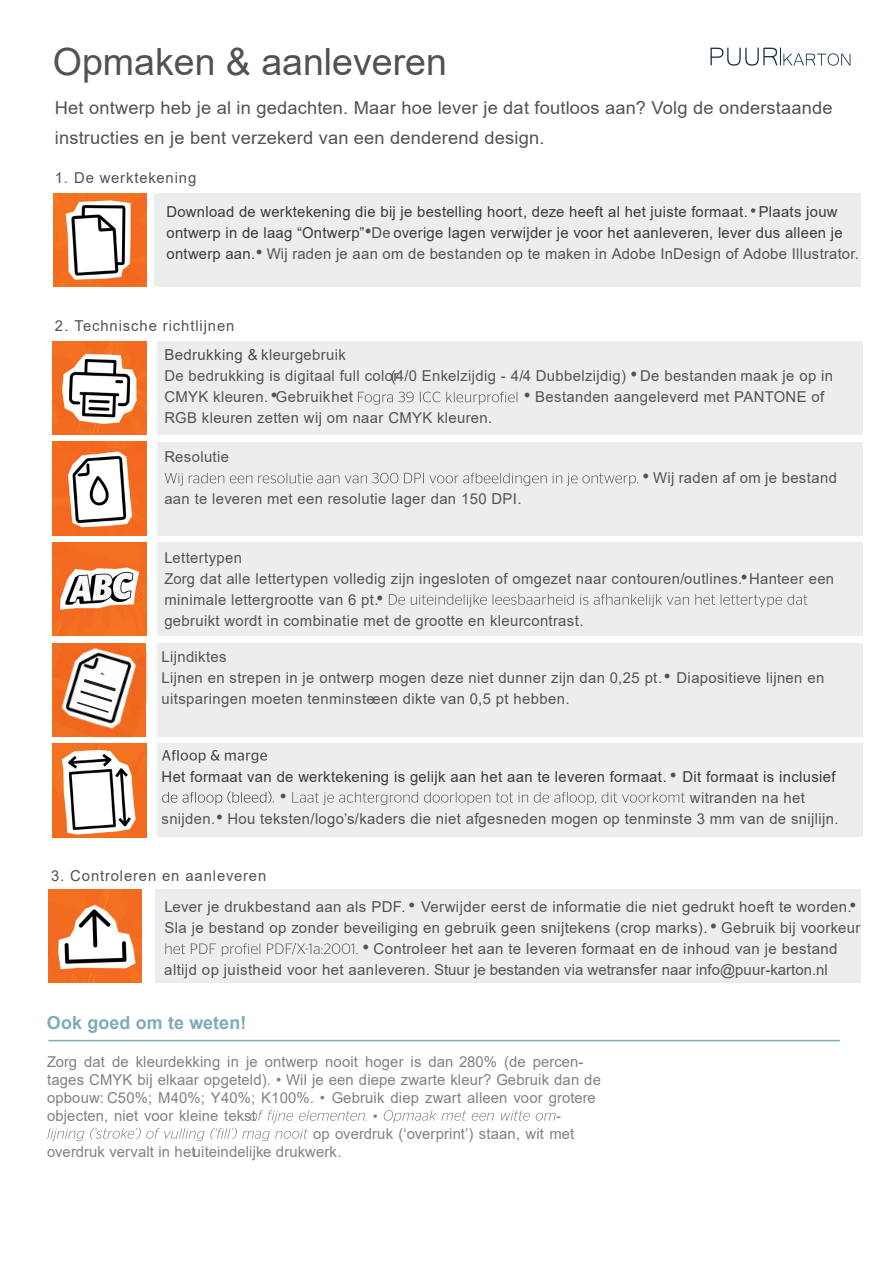
<style>
.page{position:relative;width:893px;height:1263px;background:#fff}
.page>*{position:absolute;margin:0;border:0;box-sizing:border-box;transform-origin:0 0}
.t1{font:37.5px "Arial";color:#505355}
.t2{font:19.5px "Arial";color:#515455}
.t3{font:700 18px "Arial";letter-spacing:.01em;color:#7badb6}
.t4{font:17.85px/30px "Arial";letter-spacing:.01em;color:#505355}
.t5{font:15px/21px "Arial";letter-spacing:.025em;color:#515455}
.t6{font:15px/21px "Arial";letter-spacing:.025em;color:#505355}
.t7{font:15px/21px "Arial";letter-spacing:.02em;color:#363b3d}
.t8{font:15px/18px "Arial";letter-spacing:.01em;color:#7e8182}
.t9{font:15px "Arial";letter-spacing:.06em;color:#505355}
.s1{font-size:18px;color:#515455}
.s2{font-size:19.5px;color:#515455}
.s3{color:#515455}
.s4{color:#4b4c4d}
.s5{color:#505355}
.s6{font-size:19.5px}
</style>
<div class="page">
<div style="left:157px;top:743px;width:706px;height:94px;background:#ecedec"></div>
<div style="left:157px;top:341px;width:706px;height:94px;background:#ecedec"></div>
<div style="left:157px;top:442px;width:706px;height:93px;background:#ecedec"></div>
<div style="left:157px;top:542px;width:706px;height:94px;background:#ecedec"></div>
<div style="left:157px;top:643px;width:706px;height:93px;background:#ecedec"></div>
<div style="left:154px;top:193px;width:707px;height:94px;background:#ecedec"></div>
<img style="left:48px;top:889px;width:94px;height:93px">
<img style="left:53px;top:193px;width:94px;height:94px">
<svg style="left:165px;top:473px;width:473px;height:13px"></svg>
<svg style="left:389px;top:594px;width:418px;height:13px"></svg>
<svg style="left:162px;top:750px;width:105px;height:13px"></svg>
<svg style="left:162px;top:791px;width:112px;height:14px"></svg>
<svg style="left:292px;top:792px;width:393px;height:13px"></svg>
<div style="left:155px;top:889px;width:706px;height:93px;background:#ecedec"></div>
<svg style="left:165px;top:943px;width:192px;height:13px"></svg>
<img style="left:53px;top:643px;width:93px;height:94px">
<img style="left:53px;top:542px;width:93px;height:94px">
<img style="left:53px;top:341px;width:93px;height:94px">
<img style="left:53px;top:744px;width:93px;height:93px">
<img style="left:53px;top:442px;width:93px;height:93px">
<div style="left:77px;top:673px;width:36px;height:39px;background:#fff;border-radius:50%"></div>
<svg style="left:75px;top:677px;width:44px;height:37px"></svg>
<svg style="left:47px;top:1110px;width:509px;height:31px"></svg>
<hr style="left:48px;top:1040px;width:792px;height:1px;background:#7badb6">
<svg style="left:358px;top:392px;width:159px;height:13px"></svg>
<svg style="left:710px;top:48px;width:140px;height:18px"></svg>
<h1 class="t1" style="left:53px;top:36px;width:395px">Opmaken &amp; aanleveren</h1>
<p class="t4" style="left:55px;top:93px;width:779px">Het ontwerp heb je al in gedachten. Maar hoe lever je dat foutloos aan? Volg de onderstaande instructies en je bent verzekerd van een denderend design.</p>
<p class="t9" style="left:55px;top:168px;width:143px">1. De werktekening</p>
<p class="t7" style="left:166px;top:201px;width:694px">Download de werktekening die bij je bestelling hoort, deze heeft al het juiste formaat.<span class="s1">•</span>Plaats jouw ontwerp in de laag “Ontwerp”<span class="s2">•</span><span class="s3">De</span> overige lagen verwijder je voor het aanleveren, lever dus alleen je ontwerp aan.<span class="s2">•</span> <span class="s3">Wij raden je aan om de bestanden op te maken in Adobe InDesign of Adobe Illustrator.</span></p>
<p class="t9" style="left:55px;top:316px;width:181px">2. Technische richtlijnen</p>
<p class="t5" style="left:164px;top:344px;width:670px"><span class="s4">Bedrukking &amp;</span> <span class="s5">kleurgebruik<br></span>De bedrukking is digitaal full colo(r4/0 Enkelzijdig - 4/4 Dubbelzijdig. ) <span class="s6">•</span> De bestanden maak je op in<br>CMYK kleuren.<span class="s6">•</span>Gebruikhet</p>
<p class="t6" style="left:524px;top:386px;width:302px"><span class="s2">•</span> Bestanden aangeleverd met PANTONE of</p>
<p class="t6" style="left:164px;top:407px;width:329px">RGB kleuren zetten wij om naar CMYK kleuren.</p>
<p class="t6" style="left:164px;top:446px;width:66px">Resolutie</p>
<p class="t5" style="left:164px;top:488px;width:359px">aan te leveren met een resolutie lager dan 150 DPI.</p>
<p class="t5" style="left:643px;top:467px;width:196px"><span class="s6">•</span> Wij raden af om je bestand</p>
<p class="t5" style="left:164px;top:547px;width:671px"><span class="s5">Lettertypen<br></span>Zorg dat alle lettertypen volledig zijn ingesloten of omgezet naar contouren/outlines.<span class="s6">•</span>Hanteer een minimale lettergrootte van 6 pt.<span class="s6">•<br></span>gebruikt wordt in combinatie met de grootte en kleurcontrast.</p>
<p class="t5" style="left:162px;top:646px;width:664px"><span class="s5">Lijndiktes<br></span>Lijnen en strepen in je ontwerp mogen deze niet dunner zijn dan 0,25 pt.<span class="s6">•</span> Diapositieve lijnen en uitsparingen moeten tenminsteeen dikte van 0,5 pt hebben.</p>
<p class="t7" style="left:162px;top:766px;width:676px">Het formaat van de werktekening is gelijk aan het aan te leveren formaat. <span class="s2">•</span> Dit formaat is inclusief</p>
<h2 class="t2" style="left:280px;top:782px;width:8px">•</h2>
<p class="t6" style="left:162px;top:787px;width:678px;text-indent:528px"><span class="s3">witranden na het snijden.</span><span class="s2">•</span> Hou teksten/logo’s/kaders die niet afgesneden mogen op tenminste 3 mm van de snijlijn.</p>
<p class="t9" style="left:51px;top:865px;width:217px">3. Controleren en aanleveren</p>
<p class="t6" style="left:164px;top:896px;width:698px">Lever je drukbestand aan als PDF.<span class="s2">•</span> Verwijder eerst de informatie die niet gedrukt hoeft te worden.<span class="s2">•<br></span>Sla je bestand op zonder beveiliging en gebruik geen snijtekens (crop marks).<span class="s2">•</span> Gebruik bij voorkeur</p>
<p class="t6" style="left:164px;top:938px;width:675px;text-indent:198px"><span class="s2">•</span> Controleer het aan te leveren formaat en de inhoud van je bestand altijd op juistheid voor het aanleveren. Stuur je bestanden via wetransfer naar info@puur-karton.nl</p>
<p class="t3" style="left:47px;top:1010px;width:201px">Ook goed om te weten!</p>
<p class="t8" style="left:47px;top:1052px;width:555px">Zorg dat de kleurdekking in je ontwerp nooit hoger is dan 280% (de percen&shy;tages CMYK bij elkaar opgeteld). • Wil je een diepe zwarte kleur? Gebruik dan de opbouw: C50%; M40%; Y40%; K100%. • Gebruik diep zwart alleen voor grotere objecten, niet voor kleine tekst</p>
<p class="t8" style="left:556px;top:1106px;width:6px">-</p>
<p class="t8" style="left:313px;top:1124px;width:263px">op overdruk (‘overprint’) staan, wit met</p>
<p class="t8" style="left:47px;top:1142px;width:296px">overdruk vervalt in hetuiteindelijke drukwerk.</p>
</div>
